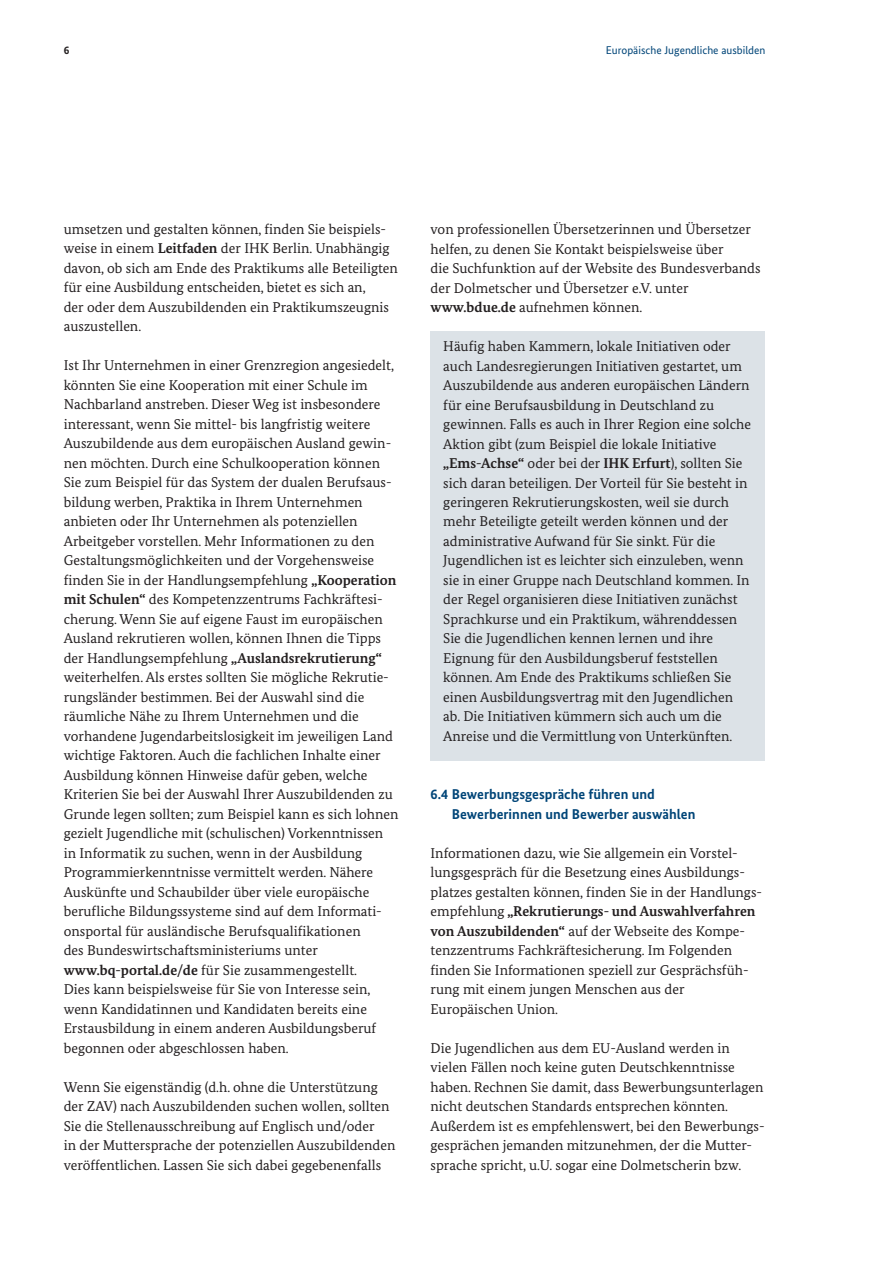
<style>
.page{position:relative;width:893px;height:1263px;background:#fff}
.page>*{position:absolute;margin:0;border:0;box-sizing:border-box;transform-origin:0 0}
.t1{font:14.25px/19.5px "Bundes Serif";color:#231f20}
.t2{font:700 14.25px/19.5px "Bundes Sans";color:#004578}
.t3{font:700 14.25px "Bundes Serif";color:#231f20}
.t4{font:11.25px "Bundes Sans";color:#004578}
.t5{font:700 11.25px "Bundes Sans";color:#231f20}
.s1{font-weight:700}
.s2{font-weight:400}
</style>
<div class="page">
<div style="left:431px;top:332px;width:334px;height:429px;background:#dce2e7"></div>
<p class="t5" style="left:64px;top:43px;width:7px">6</p>
<p class="t4" style="left:606px;top:43px;width:161px">Europäische Jugendliche ausbilden</p>
<p class="t1" style="left:64px;top:219px;width:324px">umsetzen und gestalten können, finden Sie beispiels-</p>
<p class="t1" style="left:64px;top:258px;width:336px">davon, ob sich am Ende des Praktikums alle Beteiligten für eine Ausbildung entscheiden, bietet es sich an,<br>der oder dem Auszubildenden ein Praktikumszeugnis auszustellen.</p>
<p class="t1" style="left:64px;top:355px;width:332px">Ist Ihr Unternehmen in einer Grenzregion angesiedelt, könnten Sie eine Kooperation mit einer Schule im Nachbarland anstreben. Dieser Weg ist insbesondere interessant, wenn Sie mittel- bis langfristig weitere</p>
<p class="t1" style="left:64px;top:453px;width:318px">nen möchten. Durch eine Schulkooperation können</p>
<p class="t1" style="left:64px;top:238px;width:327px">weise in einem <span class="s1">Leitfaden</span> der IHK Berlin. Unabhängig</p>
<p class="t1" style="left:64px;top:433px;width:329px">Auszubildende aus dem europäischen Ausland gewin-</p>
<p class="t1" style="left:64px;top:472px;width:329px">Sie zum Beispiel für das System der dualen Berufsaus-</p>
<p class="t1" style="left:64px;top:511px;width:334px">anbieten oder Ihr Unternehmen als potenziellen Arbeitgeber vorstellen. Mehr Informationen zu den Gestaltungsmöglichkeiten und der Vorgehensweise finden Sie in der Handlungsempfehlung <span class="s1">„Kooperation</span></p>
<p class="t1" style="left:64px;top:609px;width:321px">cherung. Wenn Sie auf eigene Faust im europäischen</p>
<p class="t1" style="left:64px;top:492px;width:300px">bildung werben, Praktika in Ihrem Unternehmen</p>
<p class="t1" style="left:64px;top:589px;width:320px"><span class="s1">mit Schulen“</span> des Kompetenzzentrums Fachkräftesi-</p>
<p class="t1" style="left:64px;top:628px;width:320px">Ausland rekrutieren wollen, können Ihnen die Tipps der Handlungsempfehlung <span class="s1">„Auslandsrekrutierung”</span></p>
<p class="t1" style="left:64px;top:687px;width:302px">rungsländer bestimmen. Bei der Auswahl sind die</p>
<p class="t1" style="left:64px;top:667px;width:327px">weiterhelfen. Als erstes sollten Sie mögliche Rekrutie-</p>
<p class="t1" style="left:64px;top:706px;width:336px">räumliche Nähe zu Ihrem Unternehmen und die vorhandene Jugendarbeitslosigkeit im jeweiligen Land wichtige Faktoren. Auch die fachlichen Inhalte einer Ausbildung können Hinweise dafür geben, welche Kriterien Sie bei der Auswahl Ihrer Auszubildenden zu Grunde legen sollten; zum Beispiel kann es sich lohnen gezielt Jugendliche mit (schulischen) Vorkenntnissen in Informatik zu suchen, wenn in der Ausbildung Programmierkenntnisse vermittelt werden. Nähere Auskünfte und Schaubilder über viele europäische</p>
<p class="t1" style="left:64px;top:921px;width:298px">onsportal für ausländische Berufsqualifikationen</p>
<p class="t1" style="left:64px;top:901px;width:320px">berufliche Bildungssysteme sind auf dem Informati-</p>
<p class="t1" style="left:64px;top:940px;width:314px">des Bundeswirtschaftsministeriums unter <span class="s1">www.bq-portal.de/de</span> für Sie zusammengestellt.<br>Dies kann beispielsweise für Sie von Interesse sein, wenn Kandidatinnen und Kandidaten bereits eine Erstausbildung in einem anderen Ausbildungsberuf begonnen oder abgeschlossen haben.</p>
<p class="t1" style="left:64px;top:1077px;width:333px">Wenn Sie eigenständig .h.d( ohne die Unterstützung der ZAV) nach Auszubildenden suchen wollen, sollten Sie die Stellenausschreibung auf Englisch und/oder<br>in der Muttersprache der potenziellen Auszubildenden veröffentlichen. Lassen Sie sich dabei gegebenenfalls</p>
<p class="t1" style="left:431px;top:219px;width:332px">von professionellen Übersetzerinnen und Übersetzer helfen, zu denen Sie Kontakt beispielsweise über<br>die Suchfunktion auf der Website des Bundesverbands der Dolmetscher und Übersetzer .V.e unter <span class="s1">www.bdue.de</span> aufnehmen können.</p>
<p class="t1" style="left:443px;top:336px;width:309px">Häufig haben Kammern, lokale Initiativen oder auch Landesregierungen Initiativen gestartet, um Auszubildende aus anderen europäischen Ländern für eine Berufsausbildung in Deutschland zu gewinnen. Falls es auch in Ihrer Region eine solche Aktion gibt (zum Beispiel die lokale Initiative <span class="s1">„Ems-Achse“</span> oder bei der <span class="s1">IHK Erfurt</span> ,) sollten Sie sich daran beteiligen. Der Vorteil für Sie besteht in geringeren Rekrutierungskosten, weil sie durch mehr Beteiligte geteilt werden können und der administrative Aufwand für Sie sinkt. Für die Jugendlichen ist es leichter sich einzuleben, wenn sie in einer Gruppe nach Deutschland kommen In. der Regel organisieren diese Initiativen zunächst Sprachkurse und ein Praktikum, währenddessen Sie die Jugendlichen kennen lernen und ihre Eignung für den Ausbildungsberuf feststellen können. Am Ende des Praktikums schließen Sie einen Ausbildungsvertrag mit den Jugendlichen ab. Die Initiativen kümmern sich auch um die Anreise und die Vermittlung von Unterkünften.</p>
<p class="t2" style="left:452px;top:785px;width:245px;text-indent:-21px">6.4 Bewerbungsgespräche führen und<br>Bewerberinnen und Bewerber auswählen</p>
<p class="t1" style="left:431px;top:843px;width:309px">Informationen dazu, wie Sie allgemein ein Vorstel-</p>
<p class="t1" style="left:431px;top:863px;width:316px">lungsgespräch für die Besetzung eines Ausbildungs-</p>
<p class="t1" style="left:431px;top:882px;width:333px">platzes gestalten können, finden Sie in der Handlungs-</p>
<p class="t3" style="left:431px;top:903px;width:326px"><span class="s2">empfehlung</span> „Rekrutierungs- und Auswahlverfahren</p>
<p class="t1" style="left:431px;top:921px;width:316px"><span class="s1">von Auszubildenden“</span> auf der Webseite des Kompe-</p>
<p class="t1" style="left:431px;top:941px;width:303px">tenzzentrums Fachkräftesicherung Im. Folgenden</p>
<p class="t1" style="left:431px;top:960px;width:320px">finden Sie Informationen speziell zur Gesprächsfüh-</p>
<p class="t1" style="left:431px;top:999px;width:129px">Europäischen Union.</p>
<p class="t1" style="left:431px;top:1038px;width:335px">Die Jugendlichen aus dem EU-Ausland werden in vielen Fällen noch keine guten Deutschkenntnisse haben. Rechnen Sie damit, dass Bewerbungsunterlagen nicht deutschen Standards entsprechen könnten.</p>
<p class="t1" style="left:431px;top:980px;width:255px">rung mit einem jungen Menschen aus der</p>
<p class="t1" style="left:431px;top:1116px;width:336px">Außerdem ist es empfehlenswert, bei den Bewerbungs-</p>
<p class="t1" style="left:431px;top:1135px;width:323px">gesprächen jemanden mitzunehmen, der die Mutter-</p>
<p class="t1" style="left:431px;top:1155px;width:312px">sprache spricht U.u, . sogar eine Dolmetscherin bzw.</p>
</div>
